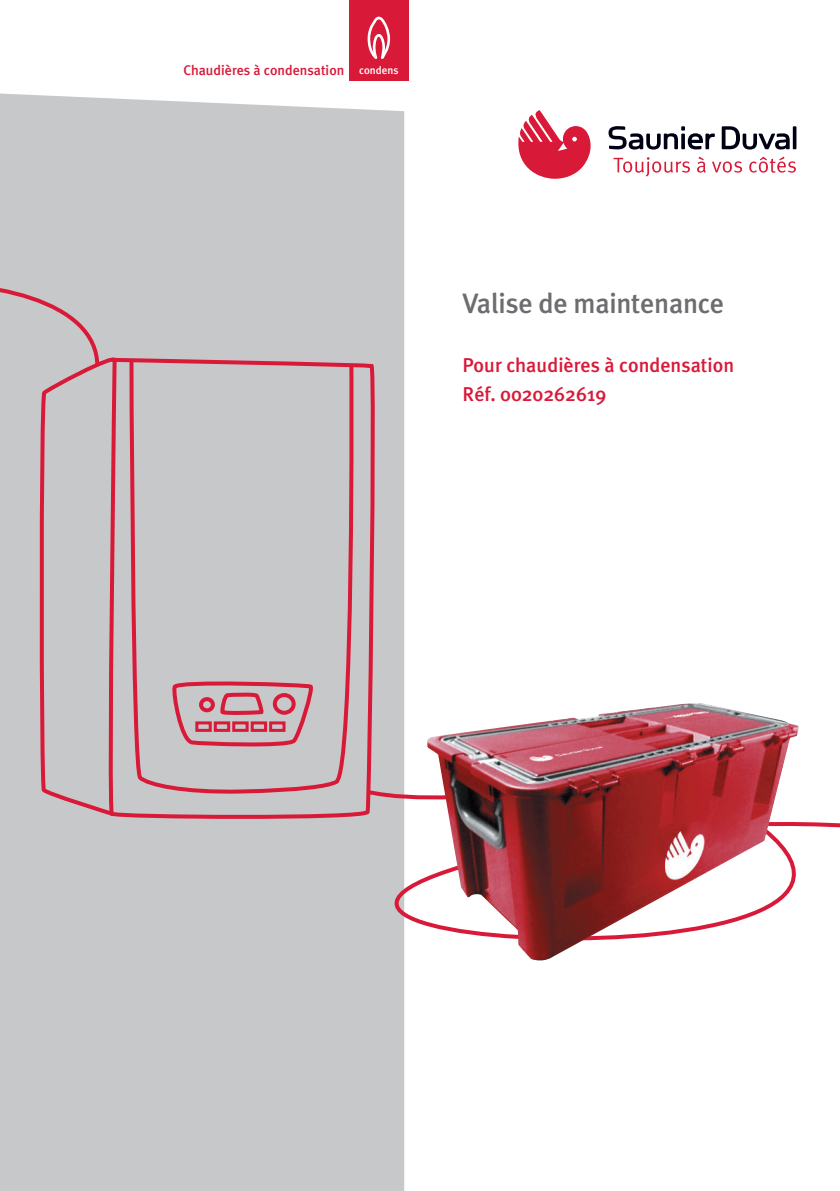
<style>
.page{position:relative;width:840px;height:1191px;background:#fff}
.page>*{position:absolute;margin:0;border:0;box-sizing:border-box;transform-origin:0 0}
.t1{font:500 28px "Meta Plus";letter-spacing:-.01em;color:#6c6d70}
.t2{font:500 20px "Meta Plus";color:#d91938}
.t3{font:500 14px "Meta Plus";color:#d91938}
.t4{font:500 11px "Meta Plus";color:#fff}
</style>
<div class="page">
<div style="left:0;top:93px;width:404px;height:1098px;background:#c7c8ca"></div>
<svg style="left:60px;top:760px;width:779px;height:235px"></svg>
<div style="left:349px;top:0;width:59px;height:81px;background:#d91938"></div>
<svg style="left:368px;top:16px;width:23px;height:43px"></svg>
<svg style="left:35px;top:353px;width:345px;height:471px;background:#c9b3b9"></svg>
<svg style="left:127px;top:356px;width:232px;height:438px;background:#c8babe"></svg>
<img style="left:424px;top:703px;width:374px;height:260px">
<svg style="left:0;top:277px;width:101px;height:93px;background:#c8bdc0"></svg>
<svg style="left:792px;top:126px;width:4px;height:23px"></svg>
<svg style="left:608px;top:126px;width:106px;height:24px"></svg>
<svg style="left:721px;top:126px;width:68px;height:24px"></svg>
<svg style="left:613px;top:157px;width:76px;height:19px"></svg>
<svg style="left:697px;top:157px;width:8px;height:16px"></svg>
<svg style="left:712px;top:161px;width:29px;height:12px"></svg>
<svg style="left:749px;top:157px;width:46px;height:16px"></svg>
<svg style="left:518px;top:110px;width:73px;height:69px"></svg>
<p class="t3" style="left:183px;top:62px;width:162px">Chaudières à condensation</p>
<p class="t4" style="left:359px;top:64px;width:41px">condens</p>
<p class="t1" style="left:462px;top:287px;width:263px">Valise de maintenance</p>
<p class="t2" style="left:462px;top:353px;width:273px">Pour chaudières à condensation</p>
<p class="t2" style="left:462px;top:382px;width:145px">Réf. 0020262619</p>
</div>
